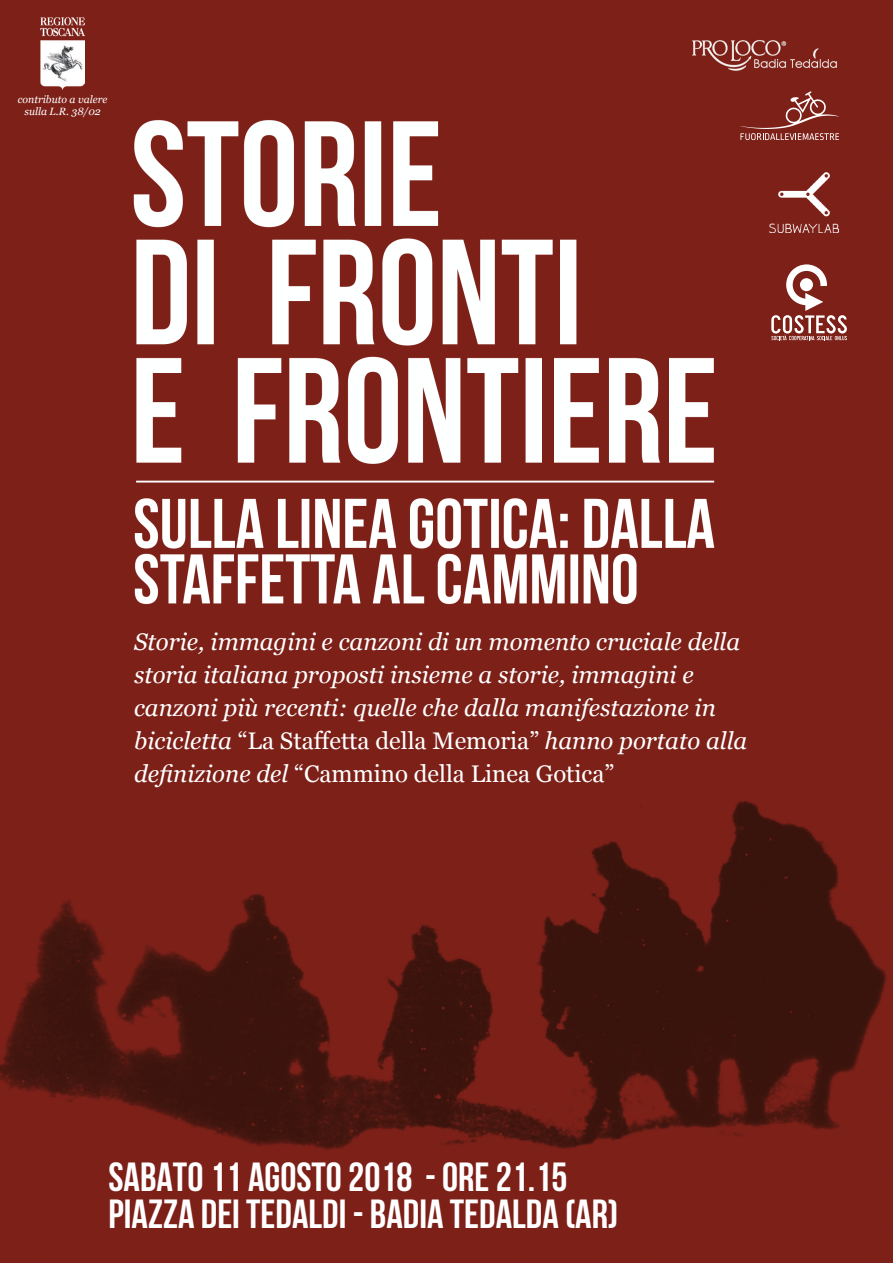
<style>
.page{position:relative;width:893px;height:1263px;background:#fff}
.page>*{position:absolute;margin:0;border:0;box-sizing:border-box;transform-origin:0 0}
.t1{font:700 40.5px/37.5px "Bebas Neue";color:#fff}
.t2{font:italic 24px/33px "Georgia";color:#fff}
.t3{font:italic 10.5px/12.6px "Georgia";color:#fff;text-align:center}
.s1{font-style:normal}
</style>
<div class="page">
<img style="left:0;top:0;width:893px;height:1263px">
<img style="left:693px;top:35px;width:146px;height:38px">
<svg style="left:740px;top:91px;width:99px;height:49px;background:#8d3c35"></svg>
<img style="left:770px;top:172px;width:69px;height:60px">
<img style="left:41px;top:17px;width:44px;height:74px">
<img style="left:122px;top:114px;width:605px;height:507px">
<svg style="left:771px;top:264px;width:76px;height:76px"></svg>
<p class="t3" style="left:18px;top:92px;width:91px">contributo a valere sulla L.R. 38/02</p>
<p class="t2" style="left:134px;top:624px;width:615px">Storie, immagini e canzoni di un momento cruciale della storia italiana proposti insieme a storie, immagini e canzoni più recenti: quelle che dalla manifestazione in bicicletta <span class="s1">“La Staffetta della Memoria”</span> hanno portato alla definizione del <span class="s1">“Cammino della Linea Gotica”</span></p>
<h1 class="t1" style="left:108px;top:1157px;width:511px">SABATO 11 AGOSTO 2018 - ORE 21.15<br>PIAZZA DEI TEDALDI - BADIA TEDALDA (AR)</h1>
</div>
